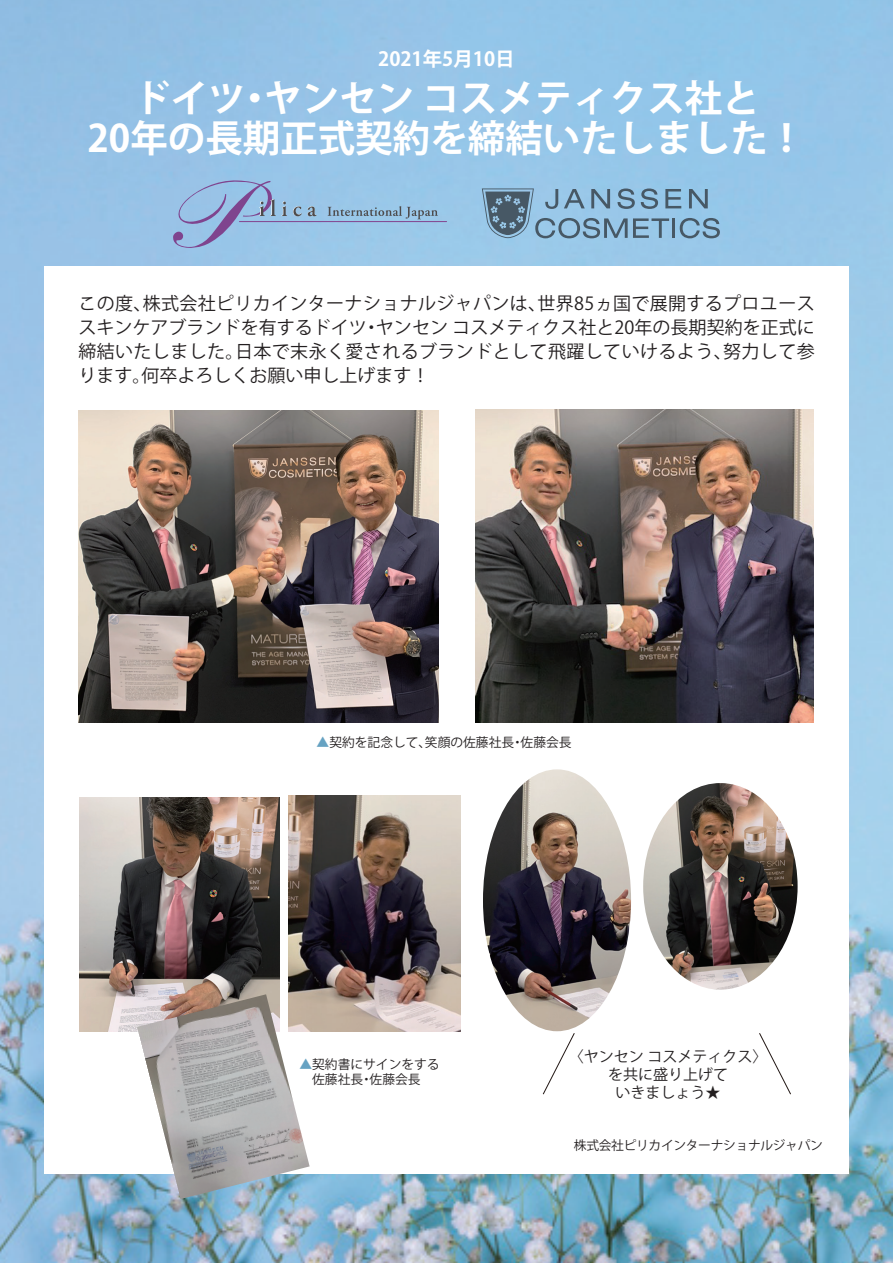
<style>
.page{position:relative;width:893px;height:1263px;background:#fff}
.page>*{position:absolute;margin:0;border:0;box-sizing:border-box;transform-origin:0 0}
.t1{font:700 37.5px/40.5px "Koz Go Pr 6 N";color:#fff;text-align:center}
.t2{font:700 19.5px "Koz Go Pr 6 N";color:#fff}
.t3{font:18px/24px "Koz Go Pr 6 N";letter-spacing:.025em;color:#231f20;text-align:justify}
.t4{font:15px/18px "Koz Go Pr 6 N";color:#231f20;text-align:center}
.t5{font:12.75px/15px "Koz Go Pr 6 N";color:#231f20}
.t6{font:12.75px "Koz Go Pr 6 N";letter-spacing:-.025em;color:#231f20}
.s1{color:#66a2c2}
</style>
<div class="page">
<img style="left:0;top:0;width:893px;height:1263px">
<div style="left:44px;top:266px;width:804px;height:907px;background:#fff"></div>
<svg style="left:482px;top:188px;width:238px;height:50px;background:#7ea4bf"></svg>
<hr style="left:239px;top:221px;width:208px;height:1px;background:#83448e">
<svg style="left:172px;top:180px;width:115px;height:69px;background:#94b1d9"></svg>
<svg style="left:293px;top:206px;width:24px;height:10px"></svg>
<svg style="left:328px;top:206px;width:110px;height:13px"></svg>
<img style="left:483px;top:769px;width:148px;height:262px">
<img style="left:643px;top:783px;width:155px;height:207px">
<img style="left:79px;top:797px;width:200px;height:234px">
<img style="left:288px;top:796px;width:172px;height:236px">
<img style="left:137px;top:994px;width:173px;height:205px">
<svg style="left:542px;top:1033px;width:33px;height:62px"></svg>
<svg style="left:759px;top:1033px;width:32px;height:62px"></svg>
<img style="left:78px;top:410px;width:361px;height:312px">
<img style="left:476px;top:409px;width:338px;height:313px">
<p class="t2" style="left:378px;top:48px;width:138px">2021年5月10日</p>
<h1 class="t1" style="left:88px;top:78px;width:719px">ドイツ・ヤンセン コスメティクス社と<br>20年の長期正式契約を締結いたしました！</h1>
<p class="t3" style="left:78px;top:292px;width:738px">この度、株式会社ピリカインターナショナルジャパンは、世界85ヵ国で展開するプロユーススキンケアブランドを有するドイツ・ヤンセン コスメティクス社と20年の長期契約を正式に締結いたしました。日本で末永く愛されるブランドとして飛躍していけるよう、努力して参ります。何卒よろしくお願い申し上げます！</p>
<p class="t5" style="left:317px;top:735px;width:257px"><span class="s1">▲</span>契約を記念して、笑顔の佐藤社長・佐藤会長</p>
<p class="t5" style="left:299px;top:1057px;width:142px"><span class="s1">▲</span>契約書にサインをする　佐藤社長・佐藤会長</p>
<p class="t4" style="left:569px;top:1048px;width:200px">〈ヤンセン コスメティクス〉を共に盛り上げて<br>いきましょう★</p>
<p class="t6" style="left:574px;top:1138px;width:250px">株式会社ピリカインターナショナルジャパン</p>
</div>
